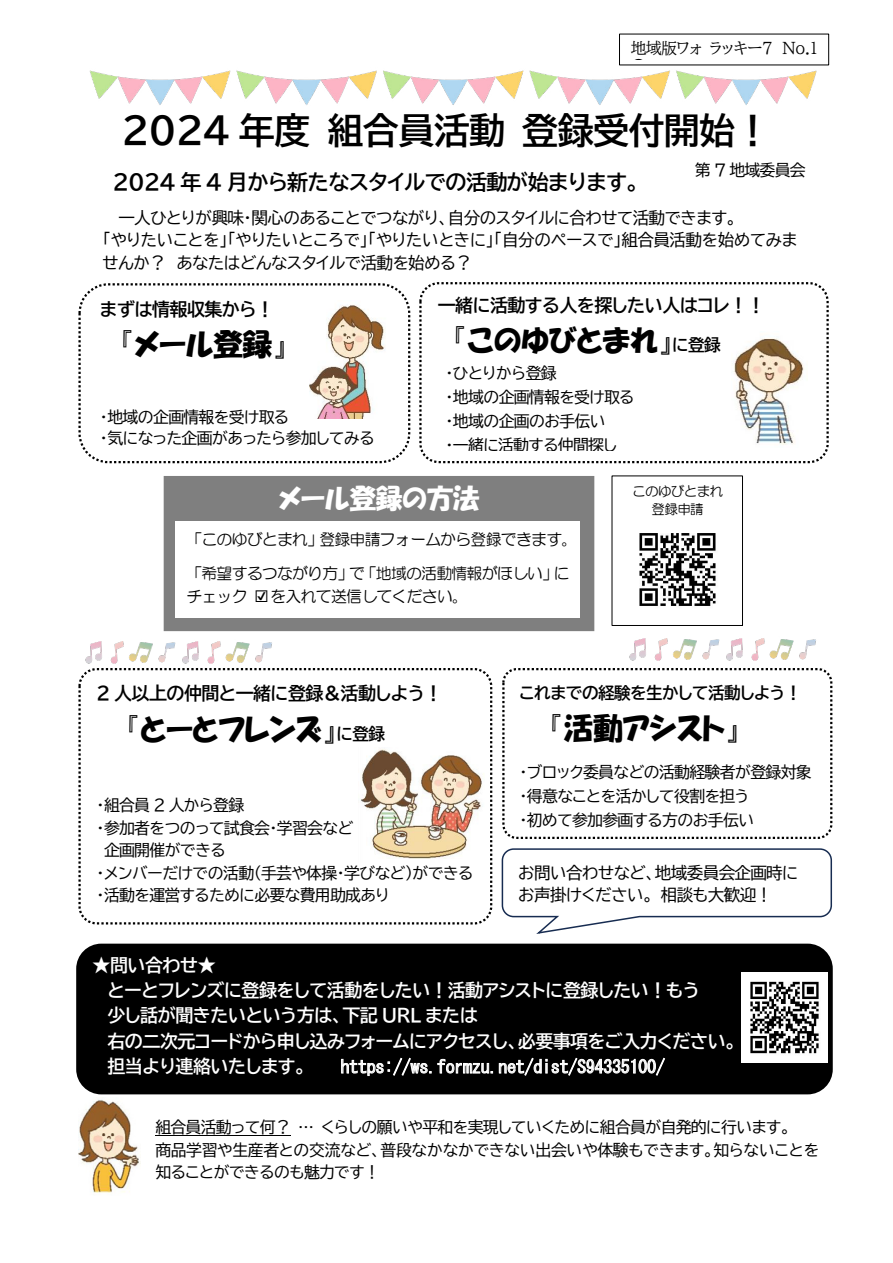
<style>
.page{position:relative;width:893px;height:1263px;background:#fff}
.page>*{position:absolute;margin:0;border:0;box-sizing:border-box;transform-origin:0 0}
.t1{font:36px "BIZ UDP Gothic Bold";letter-spacing:-.015em;color:#000}
.t2{font:30px "HGP Soei Kakupoptai";letter-spacing:-.015em;color:#000}
.t3{font:27px "HGP Soei Kakupoptai";letter-spacing:-.015em;color:#fff}
.t4{font:21px "BIZ UDP Gothic Bold";letter-spacing:-.02em;color:#000}
.t5{font:18px/25.3px "BIZ UDP Gothic Bold";letter-spacing:-.02em;color:#fff}
.t6{font:18px "BIZ UDP Gothic Bold";letter-spacing:-.03em;color:#000}
.t7{font:18px "MS Gothic";letter-spacing:-.01em;color:#fff}
.t8{font:16.5px/22.5px "BIZ UDP Gothic";letter-spacing:-.025em;color:#000}
.t9{font:16.5px "BIZ UDP Gothic Bold";letter-spacing:-.025em;color:#000}
.t10{font:15.9px/24px "BIZ UDP Gothic";letter-spacing:-.035em;color:#000}
.t11{font:15.9px/34.3px "HG Maru Gothic MPRO";letter-spacing:-.045em;color:#000}
.t12{font:15.9px "BIZ UDP Mincho Medium";letter-spacing:-.025em;color:#000}
.t13{font:13.5px "HG Maru Gothic MPRO";letter-spacing:-.04em;color:#000}
.s1{font-family:"BIZ UDP Gothic Bold";font-size:16.5px}
</style>
<div class="page">
<div style="left:419px;top:282px;width:410px;height:181px;border:2px dashed #000;border-radius:18px"></div>
<img style="left:731px;top:338px;width:73px;height:107px">
<div style="left:78px;top:283px;width:332px;height:180px;border:2px dashed #000;border-radius:29px"></div>
<img style="left:310px;top:305px;width:75px;height:113px">
<div style="left:502px;top:668px;width:330px;height:171px;border:2px dashed #000;border-radius:13px"></div>
<div style="left:78px;top:668px;width:414px;height:256px;border:2px dashed #000;border-radius:17px"></div>
<img style="left:361px;top:749px;width:121px;height:110px">
<svg style="left:501px;top:848px;width:332px;height:86px"></svg>
<img style="left:507px;top:858px;width:320px;height:49px">
<img style="left:507px;top:860px;width:316px;height:53px">
<div style="left:76px;top:944px;width:757px;height:150px;background:#000;border-radius:25px"></div>
<svg style="left:341px;top:1058px;width:90px;height:18px"></svg>
<svg style="left:437px;top:1059px;width:56px;height:15px"></svg>
<svg style="left:499px;top:1058px;width:166px;height:18px"></svg>
<img style="left:78px;top:1099px;width:63px;height:94px">
<hr style="left:155px;top:1135px;width:136px;height:1px;background:#000">
<img style="left:741px;top:973px;width:86px;height:89px">
<img style="left:89px;top:64px;width:741px;height:41px">
<div style="left:612px;top:475px;width:131px;height:151px;border:1px solid #000"></div>
<img style="left:612px;top:482px;width:130px;height:138px">
<img style="left:630px;top:524px;width:95px;height:92px">
<div style="left:164px;top:476px;width:430px;height:155px;border:1px solid #7f7f7f"></div>
<img style="left:85px;top:641px;width:187px;height:22px">
<img style="left:629px;top:638px;width:187px;height:22px">
<p class="t12" style="left:631px;top:40px;width:189px">地域版ワォラッキー7 No.１</p>
<h1 class="t1" style="left:122px;top:112px;width:650px">2024 年度組合員活動登録受付開始！</h1>
<h3 class="t4" style="left:113px;top:171px;width:528px">2024 年 4 月から新たなスタイルでの活動が始まります。</h3>
<p class="t8" style="left:103px;top:206px;width:696px;text-indent:16px">一人ひとりが興味・関心のあることでつながり、自分のスタイルに合わせて活動できます。<br>「やりたいことを」「やりたいところで」「やりたいときに」「自分のペースで」組合員活動を始めてみませんか？ あなたはどんなスタイルで活動を始める？</p>
<p class="t10" style="left:695px;top:158px;width:112px">第 7 地域委員会</p>
<p class="t6" style="left:100px;top:300px;width:176px">まずは情報収集から！</p>
<h2 class="t2" style="left:120px;top:329px;width:169px">『メール登録』</h2>
<p class="t10" style="left:100px;top:406px;width:276px;line-height:21px">・地域の企画情報を受け取る<br>・気になった企画があったら参加してみる</p>
<p class="t6" style="left:438px;top:296px;width:329px">一緒に活動する人を探したい人はコレ！！</p>
<h2 class="t2" style="left:452px;top:325px;width:270px">『このゆびとまれ』<span class="s1">に登録</span></h2>
<p class="t10" style="left:445px;top:361px;width:191px">・ひとりから登録<br>・地域の企画情報を受け取る・地域の企画のお手伝い<br>・一緒に活動する仲間探し</p>
<h3 class="t3" style="left:279px;top:485px;width:203px">メール登録の方法</h3>
<p class="t11" style="left:186px;top:522px;width:392px">「このゆびとまれ」登録申請フォームから登録できます。「希望するつながり方」で「地域の活動情報がほしい」に</p>
<p class="t11" style="left:186px;top:579px;width:283px">チェック ☑を入れて送信してください。</p>
<p class="t13" style="left:632px;top:485px;width:92px">このゆびとまれ</p>
<p class="t13" style="left:652px;top:503px;width:54px">登録申請</p>
<p class="t6" style="left:97px;top:684px;width:347px">2 人以上の仲間と一緒に登録＆活動しよう！</p>
<h2 class="t2" style="left:126px;top:714px;width:261px">『とーとフレンズ』<span class="s1">に登録</span></h2>
<p class="t10" style="left:97px;top:793px;width:149px">・組合員 2 人から登録</p>
<p class="t10" style="left:97px;top:816px;width:258px">・参加者をつのって試食会・学習会など</p>
<p class="t10" style="left:104px;top:838px;width:123px">企画開催ができる</p>
<p class="t10" style="left:97px;top:861px;width:378px">・メンバーだけでの活動（手芸や体操・学びなど）ができる</p>
<p class="t10" style="left:97px;top:883px;width:294px">・活動を運営するために必要な費用助成あり</p>
<p class="t9" style="left:519px;top:684px;width:284px">これまでの経験を生かして活動しよう！</p>
<h2 class="t2" style="left:549px;top:712px;width:192px">『活動アシスト』</h2>
<p class="t10" style="left:519px;top:760px;width:294px">・ブロック委員などの活動経験者が登録対象・得意なことを活かして役割を担う<br>・初めて参加参画する方のお手伝い</p>
<p class="t8" style="left:518px;top:861px;width:282px">お問い合わせなど、地域委員会企画時にお声掛けください。相談も大歓迎！</p>
<p class="t5" style="left:107px;top:952px;width:630px;text-indent:-15px">★問い合わせ★<br>とーとフレンズに登録をして活動をしたい！活動アシストに登録したい！もう<br>少し話が聞きたいという方は、下記 URL または<br>右の二次元コードから申し込みフォームにアクセスし、必要事項をご入力ください。担当より連絡いたします。</p>
<p class="t7" style="left:341px;top:1058px;width:326px">https://ws.formzu.net/dist/S94335100/</p>
<p class="t10" style="left:155px;top:1116px;width:665px;line-height:22.5px">組合員活動って何？ … くらしの願いや平和を実現していくために組合員が自発的に行います。<br>商品学習や生産者との交流など、普段なかなかできない出会いや体験もできます。知らないことを知ることができるのも魅力です！</p>
</div>
